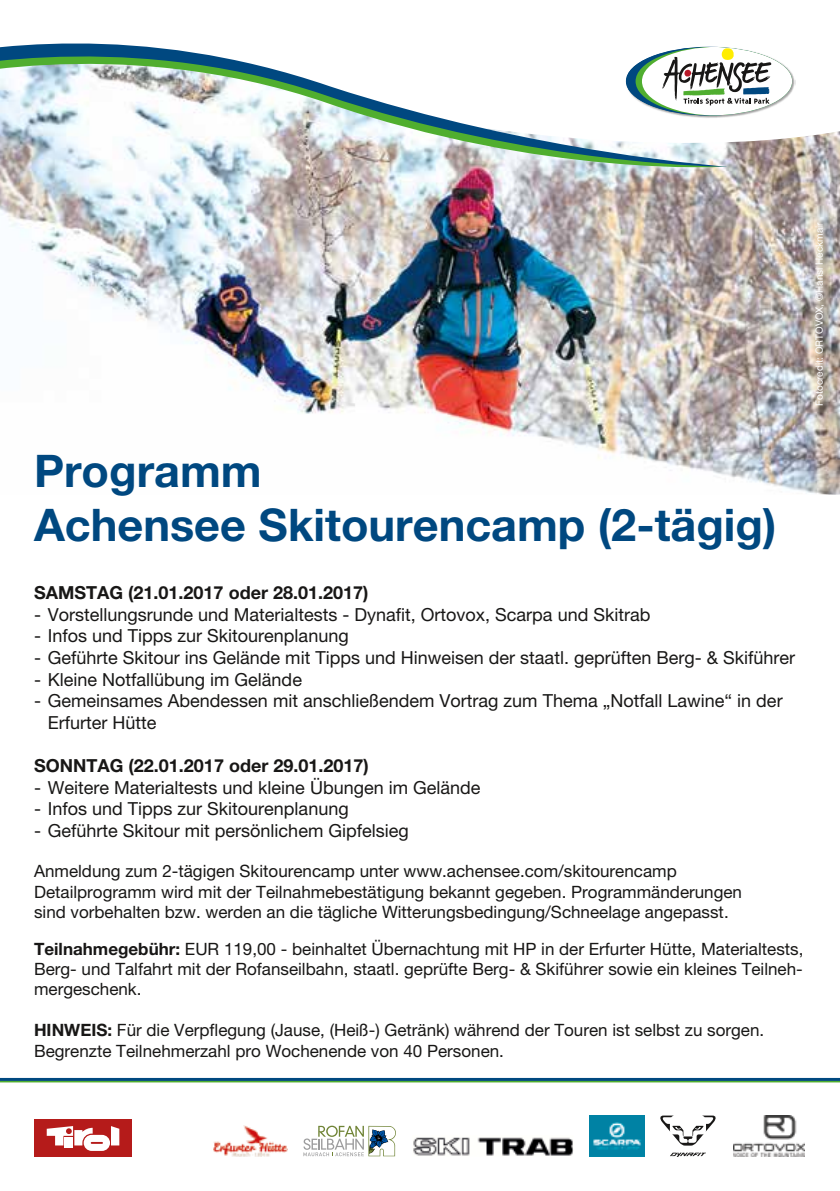
<style>
.page{position:relative;width:840px;height:1191px;background:#fff}
.page>*{position:absolute;margin:0;border:0;box-sizing:border-box;transform-origin:0 0}
.t1{font:700 45px/54px "Helvetica Neue LT Pro";color:#004880}
.t2{font:18px/21.6px "Helvetica Neue LT Pro";color:#181716}
.t3{font:700 18px "Helvetica Neue LT Pro";color:#181716}
.t4{font:17px/20.4px "Helvetica Neue LT Pro";color:#181716}
.t5{font:10px "Helvetica Neue LT Pro";color:#fff}
.s1{font-weight:700}
</style>
<div class="page">
<img style="left:0;top:47px;width:839px;height:447px">
<img style="left:0;top:167px;width:726px;height:10px">
<svg style="left:0;top:43px;width:727px;height:124px"></svg>
<hr style="left:0;top:1078px;width:839px;height:3px;background:#004880">
<hr style="left:0;top:1081px;width:839px;height:1px;background:#50ae2f">
<div style="left:813px;top:221px;width:20px;height:193px;background:#181716;opacity:.75"></div>
<div style="left:34px;top:1119px;width:98px;height:38px;background:#b51b1a"></div>
<svg style="left:47px;top:1126px;width:72px;height:25px"></svg>
<img style="left:733px;top:1115px;width:70px;height:42px">
<svg style="left:303px;top:1125px;width:93px;height:31px"></svg>
<img style="left:213px;top:1125px;width:74px;height:31px">
<img style="left:589px;top:1115px;width:54px;height:42px">
<img style="left:413px;top:1137px;width:160px;height:19px">
<svg style="left:670px;top:1152px;width:35px;height:5px"></svg>
<svg style="left:660px;top:1115px;width:55px;height:30px"></svg>
<p class="t5" style="left:813px;top:405px;width:185px;rotate:-90deg">Fotocredit: ORTOVOX, ©Hansi Heckmair</p>
<h1 class="t1" style="left:34px;top:443px;width:743px">Programm<br>Achensee Skitourencamp (2-tägig)</h1>
<p class="t3" style="left:34px;top:581px;width:336px">SAMSTAG (21.01.2017 oder 28.01.2017)</p>
<p class="t2" style="left:34px;top:603px;width:617px">- Vorstellungsrunde und Materialtests - Dynafit, Ortovox, Scarpa und Skitrab</p>
<p class="t2" style="left:34px;top:625px;width:316px">- Infos und Tipps zur Skitourenplanung</p>
<p class="t2" style="left:34px;top:646px;width:762px">- Geführte Skitour ins Gelände mit Tipps und Hinweisen der staatl. geprüften Berg- &amp; Skiführer</p>
<p class="t2" style="left:34px;top:668px;width:269px">- Kleine Notfallübung im Gelände</p>
<p class="t2" style="left:48px;top:690px;width:736px;text-indent:-14px">- Gemeinsames Abendessen mit anschließendem Vortrag zum Thema „Notfall Lawine“ in der<br>Erfurter Hütte</p>
<p class="t3" style="left:34px;top:754px;width:336px">SONNTAG (22.01.2017 oder 29.01.2017)</p>
<p class="t2" style="left:34px;top:776px;width:448px">- Weitere Materialtests und kleine Übungen im Gelände</p>
<p class="t2" style="left:34px;top:798px;width:316px">- Infos und Tipps zur Skitourenplanung</p>
<p class="t2" style="left:34px;top:819px;width:376px">- Geführte Skitour mit persönlichem Gipfelsieg</p>
<p class="t4" style="left:34px;top:861px;width:709px">Anmeldung zum 2-tägigen Skitourencamp unter www.achensee.com/skitourencamp<br>Detailprogramm wird mit der Teilnahmebestätigung bekannt gegeben. Programmänderungen sind vorbehalten bzw. werden an die tägliche Witterungsbedingung/Schneelage angepasst.</p>
<p class="t4" style="left:34px;top:938px;width:770px;text-align:justify"><span class="s1">Teilnahmegebühr:</span> EUR 119,00 - beinhaltet Übernachtung mit HP in der Erfurter Hütte, Materialtests, Berg- und Talfahrt mit der Rofanseilbahn, staatl. geprüfte Berg- &amp; Skiführer sowie ein kleines Teilneh&shy;mergeschenk.</p>
<p class="t4" style="left:34px;top:1019px;width:731px"><span class="s1">HINWEIS:</span> Für die Verpflegung (Jause, (Heiß-) Getränk) während der Touren ist selbst zu sorgen.<br>Begrenzte Teilnehmerzahl pro Wochenende von 40 Personen.</p>
</div>
